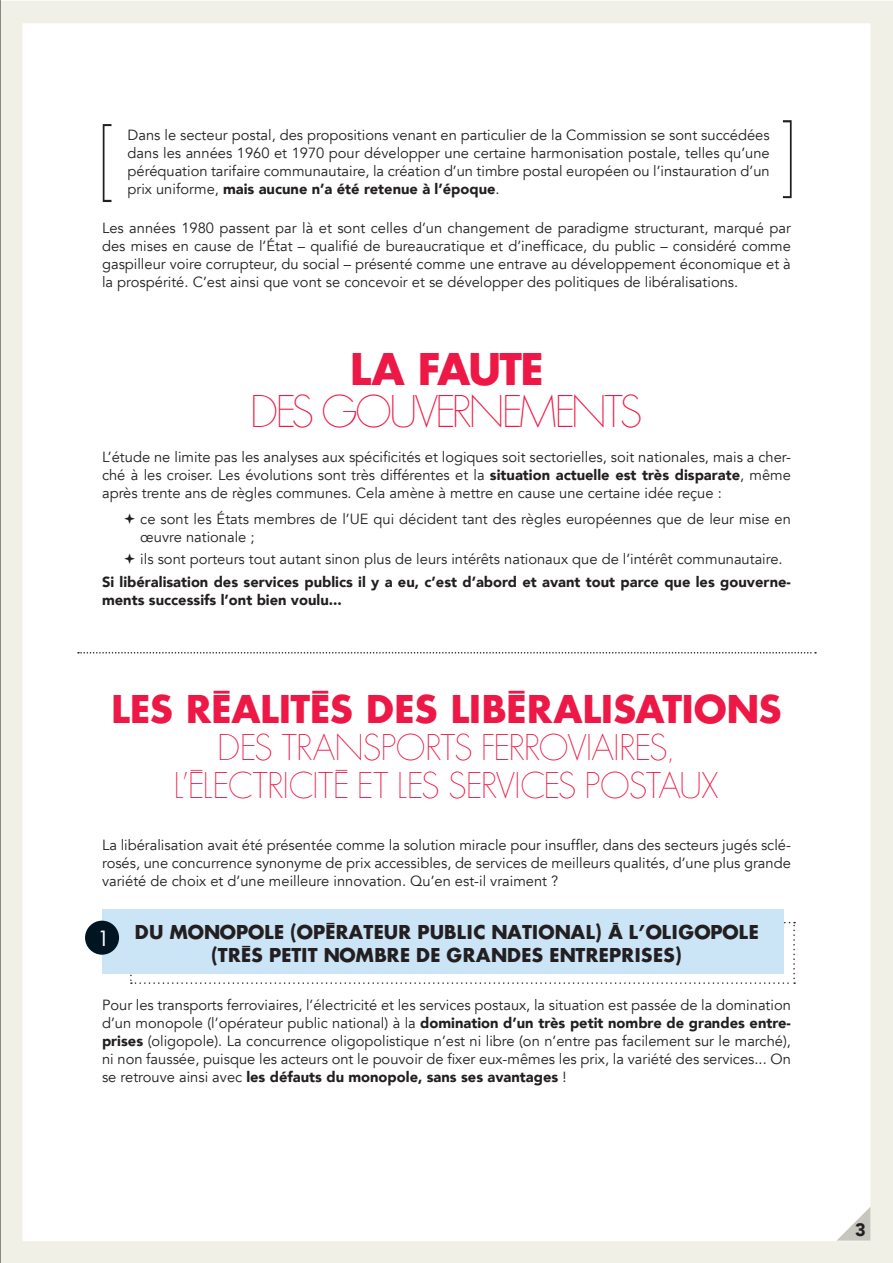
<style>
.page{position:relative;width:893px;height:1263px;background:#fff}
.page>*{position:absolute;margin:0;border:0;box-sizing:border-box;transform-origin:0 0}
.titre_gras_32{font:200 48px/42px "Elle Gabor Std";letter-spacing:-.005em;color:#ed1845;text-align:center}
.titre_gras_32-2{font:700 42px "Elle Gabor Std";letter-spacing:-.02em;color:#ed1845}
.titre_gras_32-3{font:200 39px/37.5px "Elle Gabor Std";letter-spacing:.025em;color:#ed1845;text-align:center}
.t1{font:23.1px "Elle Gabor Std";color:#fff}
.titre{font:700 21px/23.1px "Elle Gabor Std";color:#231f20;text-align:center}
.corps{font:900 18px "Avenir";color:#231f20}
.corps-2{font:14.7px/18px "Avenir";color:#231f20;text-align:justify}
.corps-3{font:900 14.7px/18px "Avenir";color:#231f20}
.s1{font-weight:900}
.s2{font-weight:700}
</style>
<div class="page">
<div style="left:0;top:1px;width:893px;height:1262px;border:22px solid #f0f0e6"></div>
<svg style="left:130px;top:922px;width:665px;height:62px"></svg>
<div style="left:102px;top:910px;width:682px;height:64px;background:#cbe5f7"></div>
<svg style="left:78px;top:652px;width:738px;height:1px"></svg>
<svg style="left:103px;top:124px;width:8px;height:78px"></svg>
<svg style="left:783px;top:120px;width:9px;height:78px"></svg>
<hr style="left:0;top:0;width:1px;height:1263px;background:#231f20">
<div style="left:85px;top:921px;width:34px;height:34px;background:#001522;border-radius:50%"></div>
<svg style="left:836px;top:1207px;width:34px;height:34px"></svg>
<p class="corps-2" style="left:128px;top:126px;width:644px">Dans le secteur postal, des propositions venant en particulier de la Commission se sont succédées dans les années 1960 et 1970 pour développer une certaine harmonisation postale, telles qu’une péréquation tarifaire communautaire, la création d’un timbre postal européen ou l’instauration d’un prix uniforme, <span class="s1">mais aucune n’a été retenue à l’époque</span>.</p>
<p class="corps-2" style="left:102px;top:219px;width:690px">Les années 1980 passent par là et sont celles d’un changement de paradigme structurant, marqué par des mises en cause de l’État – qualifié de bureaucratique et d’inefficace, du public – considéré comme gaspilleur voire corrupteur, du social – présenté comme une entrave au développement économique et à la prospérité. C’est ainsi que vont se concevoir et se développer des politiques de libéralisations.</p>
<p class="titre_gras_32" style="left:252px;top:350px;width:391px"><span class="s2">LA FAUTE<br></span>DES GOUVERNEMENTS</p>
<p class="corps-2" style="left:102px;top:448px;width:690px">L’étude ne limite pas les analyses aux spécificités et logiques soit sectorielles, soit nationales, mais a cher&shy;ché à les croiser. Les évolutions sont très différentes et la <span class="s1">situation actuelle est très disparate</span>, même après trente ans de règles communes. Cela amène à mettre en cause une certaine idée reçue :</p>
<p class="corps-2" style="left:140px;top:510px;width:652px">ce sont les États membres de l’UE qui décident tant des règles européennes que de leur mise en œuvre nationale ;</p>
<p class="corps-2" style="left:140px;top:550px;width:644px">ils sont porteurs tout autant sinon plus de leurs intérêts nationaux que de l’intérêt communautaire.</p>
<p class="corps-3" style="left:102px;top:572px;width:690px">Si libéralisation des services publics il y a eu, c’est d’abord et avant tout parce que les gouverne&shy;ments successifs l’ont bien voulu...</p>
<p class="titre_gras_32-2" style="left:111px;top:684px;width:673px">LES RÉALITÉS DES LIBÉRALISATIONS</p>
<p class="titre_gras_32-3" style="left:175px;top:731px;width:544px">DES TRANSPORTS FERROVIAIRES,<br>L’ÉLECTRICITÉ ET LES SERVICES POSTAUX</p>
<p class="corps-2" style="left:102px;top:836px;width:690px">La libéralisation avait été présentée comme la solution miracle pour insuffler, dans des secteurs jugés sclé&shy;rosés, une concurrence synonyme de prix accessibles, de services de meilleurs qualités, d’une plus grande variété de choix et d’une meilleure innovation. Qu’en est-il vraiment ?</p>
<p class="titre" style="left:134px;top:920px;width:626px">DU MONOPOLE (OPÉRATEUR PUBLIC NATIONAL) À L’OLIGOPOLE (TRÈS PETIT NOMBRE DE GRANDES ENTREPRISES)</p>
<p class="corps-2" style="left:102px;top:996px;width:690px">Pour les transports ferroviaires, l’électricité et les services postaux, la situation est passée de la domination d’un monopole (l’opérateur public national) à la <span class="s1">domination d’un très petit nombre de grandes entre&shy;prises</span> (oligopole). La concurrence oligopolistique n’est ni libre (on n’entre pas facilement sur le marché), ni non faussée, puisque les acteurs ont le pouvoir de fixer eux-mêmes les prix, la variété des services... On se retrouve ainsi avec <span class="s1">les défauts du monopole, sans ses avantages</span> !</p>
<p class="t1" style="left:100px;top:925px;width:7px">1</p>
<p class="corps" style="left:855px;top:1214px;width:12px">3</p>
</div>
